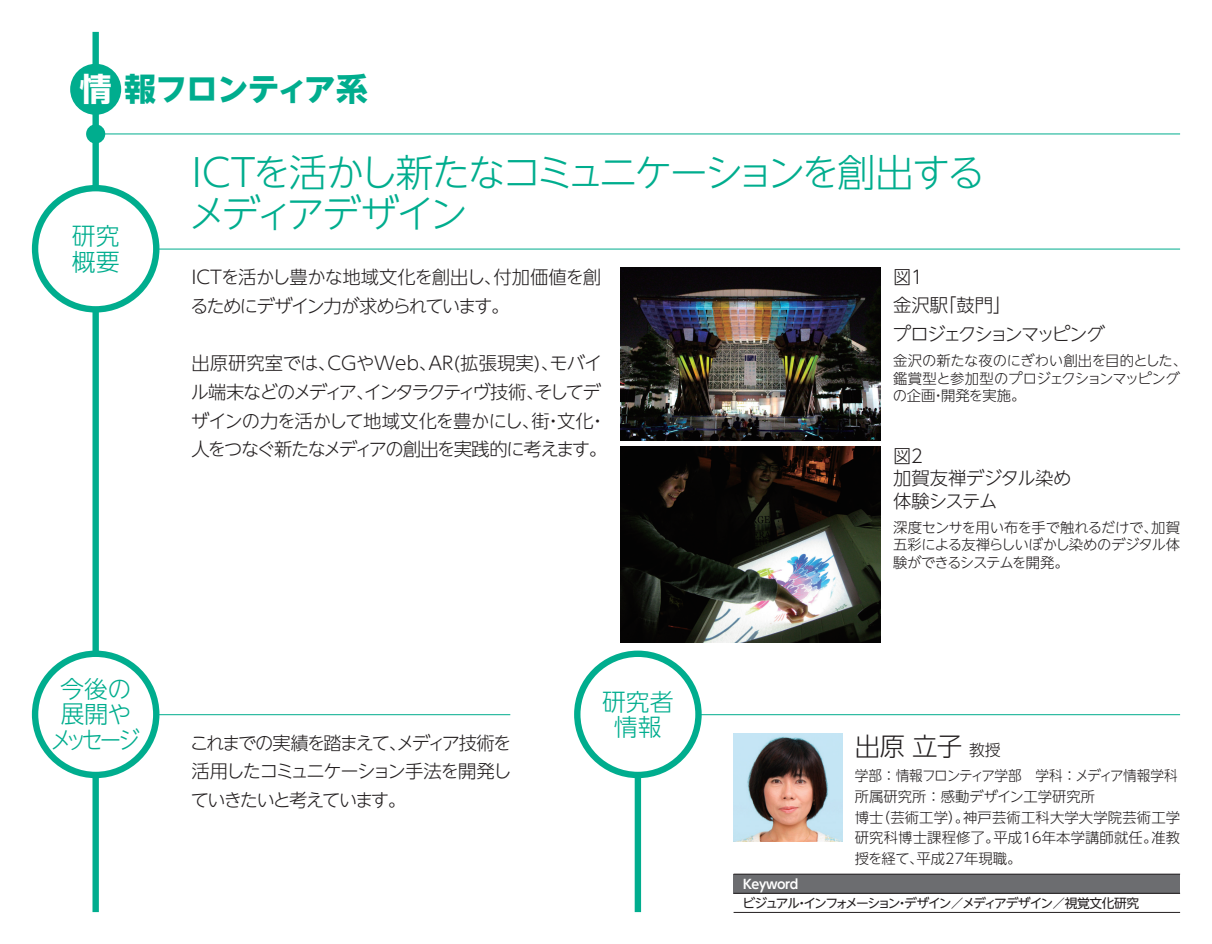
<style>
.page{position:relative;width:1212px;height:944px;background:#fff}
.page>*{position:absolute;margin:0;border:0;box-sizing:border-box;transform-origin:0 0}
.t1{font:300 38.25px/41.4px "UD Shin Go NT Pr 6 N";letter-spacing:-.08em;color:#00ad8e}
.t2{font:700 31.95px "UD Shin Go NT Pr 6 N";letter-spacing:-.04em;color:#00ad8e}
.t3{font:300 25.43px "UD Shin Go NT Pr 6 N";color:#231f20}
.t4{font:300 23.85px/25.4px "UD Shin Go NT Pr 6 N";letter-spacing:-.09em;color:#00ad8e;text-align:center}
.t5{font:300 23.85px/25.4px "UD Shin Go NT Pr 6 N";color:#00ad8e}
.t6{font:300 18.22px/28.8px "UD Shin Go NT Pr 6 N";letter-spacing:-.07em;color:#231f20}
.t7{font:300 18.22px/28.8px "UD Shin Go NT Pr 6 N";letter-spacing:-.1em;color:#231f20}
.t8{font:300 18.22px/22.3px "UD Shin Go NT Pr 6 N";letter-spacing:-.025em;color:#231f20}
.t9{font:300 14.4px/20.7px "UD Shin Go NT Pr 6 N";letter-spacing:-.005em;color:#231f20;scale:.95 1}
.t10{font:300 14.4px/17.6px "UD Shin Go NT Pr 6 N";letter-spacing:-.005em;color:#231f20;text-align:justify}
.t11{font:300 14.4px/17.6px "UD Shin Go NT Pr 6 N";letter-spacing:-.025em;color:#231f20}
.t12{font:12.83px "UD Shin Go NT Pr 6 N";letter-spacing:-.13em;color:#231f20}
.t13{font:700 12.83px "UD Shin Go NT Pr 6 N De";letter-spacing:-.03em;color:#fff}
.s1{color:#fff}
.s2{font-size:15.97px}
</style>
<div class="page">
<hr style="left:96px;top:134px;width:1084px;height:1px;background:#00ad8e">
<div style="left:92px;top:32px;width:7px;height:880px;background:#00ad8e"></div>
<div style="left:70px;top:64px;width:51px;height:51px;background:#00ad8e;border-radius:50%"></div>
<div style="left:86px;top:124px;width:19px;height:20px;background:#00ad8e;border-radius:50%"></div>
<hr style="left:96px;top:249px;width:1084px;height:1px;background:#00ad8e">
<hr style="left:96px;top:714px;width:414px;height:1px;background:#00ad8e">
<hr style="left:638px;top:714px;width:542px;height:1px;background:#00ad8e">
<div style="left:635px;top:676px;width:6px;height:236px;background:#00ad8e"></div>
<div style="left:35px;top:188px;width:121px;height:121px;background:#fff;border-radius:50%"></div>
<div style="left:32px;top:185px;width:127px;height:128px;border:6px solid #00ad8e;border-radius:50%"></div>
<div style="left:35px;top:654px;width:121px;height:121px;background:#fff;border-radius:50%"></div>
<div style="left:32px;top:651px;width:127px;height:127px;border:6px solid #00ad8e;border-radius:50%"></div>
<div style="left:577px;top:654px;width:121px;height:121px;background:#fff;border-radius:50%"></div>
<div style="left:574px;top:651px;width:128px;height:127px;border:6px solid #00ad8e;border-radius:50%"></div>
<img style="left:733px;top:733px;width:109px;height:109px">
<img style="left:621px;top:447px;width:260px;height:195px">
<img style="left:621px;top:267px;width:260px;height:174px">
<div style="left:733px;top:874px;width:447px;height:19px;background:#6c6d70"></div>
<hr style="left:733px;top:874px;width:447px;height:1px;background:#231f20">
<hr style="left:733px;top:893px;width:447px;height:1px;background:#231f20">
<hr style="left:733px;top:912px;width:447px;height:1px;background:#231f20">
<h2 class="t2" style="left:80px;top:63px;width:290px"><span class="s1">情</span> 報フロンティア系</h2>
<h3 class="t5" style="left:72px;top:222px;width:49px">研究概要</h3>
<h3 class="t4" style="left:50px;top:675px;width:91px">今後の展開やメッセージ</h3>
<h1 class="t1" style="left:188px;top:150px;width:799px">ICTを活かし新たなコミュニケーションを創出するメディアデザイン</h1>
<p class="t6" style="left:190px;top:262px;width:412px">ICTを活かし豊かな地域文化を創出し、付加価値を創るためにデザイン力が求められています。</p>
<p class="t6" style="left:190px;top:348px;width:418px">出原研究室では、CGやWeb、AR(拡張現実)、モバイル端末などのメディア、インタラクティヴ技術、そしてデザインの力を活かして地域文化を豊かにし、街・文化・人をつなぐ新たなメディアの創出を実践的に考えます。</p>
<p class="t7" style="left:892px;top:262px;width:214px">図１　<br>金沢駅「鼓門」<br>プロジェクションマッピング</p>
<p class="t11" style="left:893px;top:351px;width:296px">金沢の新たな夜のにぎわい創出を目的とした、鑑賞型と参加型のプロジェクションマッピングの企画・開発を実施。</p>
<p class="t8" style="left:893px;top:444px;width:180px">図２　<br>加賀友禅デジタル染め体験システム</p>
<p class="t10" style="left:893px;top:518px;width:289px">深度センサを用い布を手で触れるだけで、加賀五彩による友禅らしいぼかし染めのデジタル体験ができるシステムを開発。</p>
<h3 class="t5" style="left:602px;top:688px;width:73px;text-align:center">研究者情報</h3>
<p class="t6" style="left:190px;top:728px;width:323px;text-align:justify">これまでの実績を踏まえて、メディア技術を活用したコミュニケーション手法を開発していきたいと考えています。</p>
<h3 class="t3" style="left:855px;top:726px;width:147px">出原 立子 <span class="s2">教授</span></h3>
<p class="t9" style="left:855px;top:765px;width:344px">学部：情報フロンティア学部　学科：メディア情報学科所属研究所：感動デザイン工学研究所<br>博士（芸術工学）。神戸芸術工科大学大学院芸術工学研究科博士課程修了。平成16年本学講師就任。准教授を経て、平成27年現職。</p>
<p class="t13" style="left:743px;top:873px;width:57px">Keyword</p>
<p class="t12" style="left:743px;top:892px;width:398px">ビジュアル・インフォメーション・デザイン／メディアデザイン／視覚文化研究</p>
</div>
